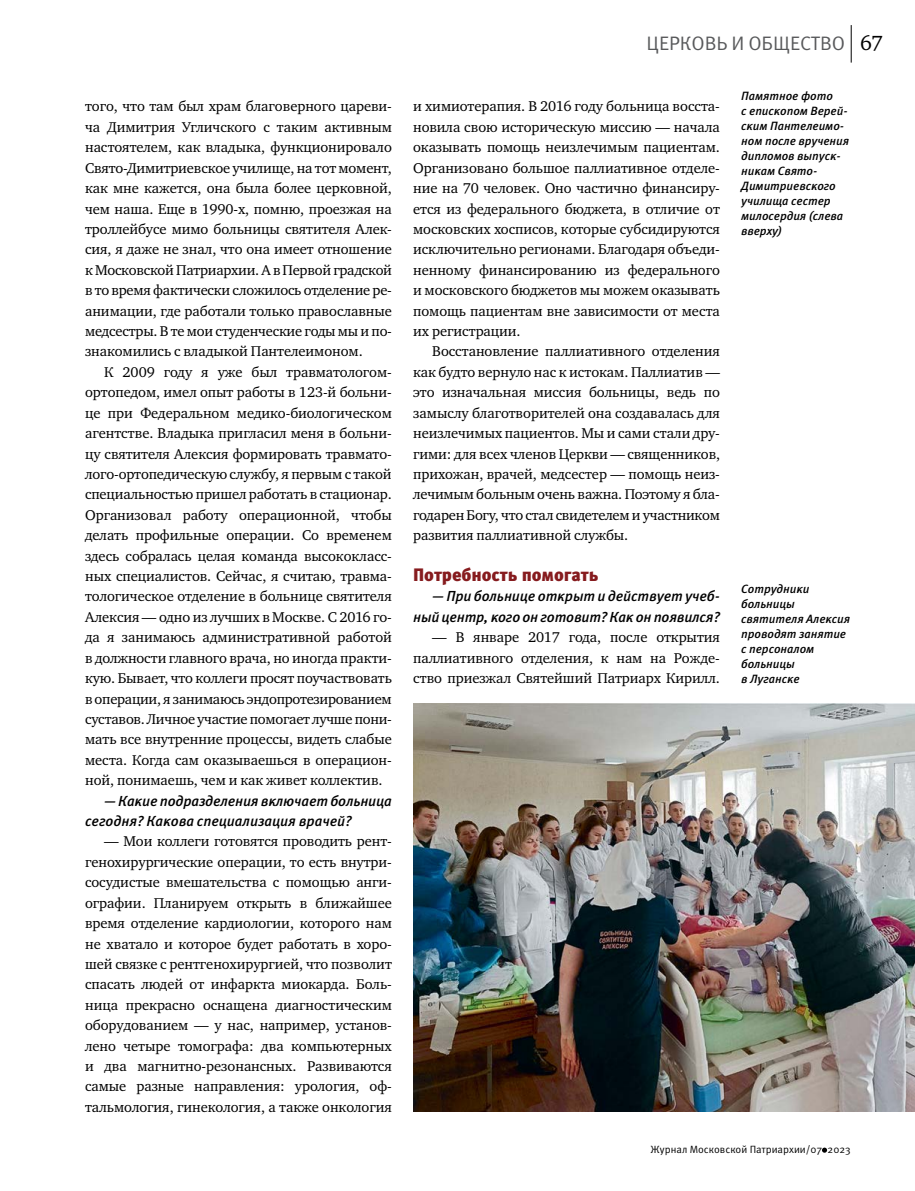
<style>
.page{position:relative;width:915px;height:1191px;background:#fff}
.page>*{position:absolute;margin:0;border:0;box-sizing:border-box;transform-origin:0 0}
.t1{font:19.5px "Meta Pro";letter-spacing:-.005em;color:#58595b}
.t2{font:900 18px "Meta Pro";letter-spacing:-.005em;color:#861b1e}
.t3{font:14.55px/20.4px "Charter ITC";letter-spacing:-.005em;color:#000;text-align:justify}
.t4{font:italic 500 14.55px/20.4px "Meta Pro";letter-spacing:-.015em;color:#000}
.t5{font:italic 500 12px/15px "Meta Pro";letter-spacing:-.005em;color:#000}
.t6{font:10.5px "Meta Pro";color:#000}
.s1{font-family:"Charter ITC";font-size:21px;color:#000}
</style>
<div class="page">
<hr style="left:850px;top:25px;width:1px;height:38px;background:#000">
<img style="left:413px;top:703px;width:501px;height:408px">
<svg style="left:822px;top:1147px;width:4px;height:5px"></svg>
<p class="t3" style="left:85px;top:96px;width:308px">того, что там был храм благоверного цареви&shy;ча Димитрия Угличского с таким активным настоятелем, как владыка, функционировало Свято-Димитриевское училище, на тот момент, как мне кажется, она была более церковной, чем наша. Еще в 1990-х, помню, проезжая на троллейбусе мимо больницы святителя Алек&shy;сия, я даже не знал, что она имеет отношение к Московской Патриархии. А в Первой градской в то время фактически сложилось отделение ре&shy;анимации, где работали только православные медсестры. В те мои студенческие годы мы и по&shy;знакомились с владыкой Пантелеимоном.</p>
<p class="t3" style="left:85px;top:362px;width:308px;text-indent:19px">К 2009 году я уже был травматологом&shy;ортопедом, имел опыт работы в 123-й больни&shy;це при Федеральном медико-биологическом агентстве. Владыка пригласил меня в больни&shy;цу святителя Алексия формировать травмато&shy;лого-ортопедическую службу, я первым с такой специальностью пришел работать в стационар.<br>Организовал работу операционной, чтобы делать профильные операции. Со временем здесь собралась целая команда высококласс&shy;ных специалистов. Сейчас, я считаю, травма&shy;тологическое отделение в больнице святителя Алексия — одно из лучших в Москве. С 2016 го&shy;да я занимаюсь административной работой в должности главного врача, но иногда практи&shy;кую. Бывает, что коллеги просят поучаствовать в операции, я занимаюсь эндопротезированием суставов. Личное участие помогает лучше пони&shy;мать все внутренние процессы, видеть слабые места. Когда сам оказываешься в операцион&shy;ной, понимаешь, чем и как живет коллектив.</p>
<p class="t4" style="left:85px;top:791px;width:308px;text-indent:19px">— Какие подразделения включает больница сегодня? Какова специализация врачей?</p>
<p class="t3" style="left:85px;top:831px;width:308px;text-indent:19px">— Мои коллеги готовятся проводить рент&shy;генохирургические операции, то есть внутри&shy;сосудистые вмешательства с помощью анги&shy;ографии. Планируем открыть в ближайшее время отделение кардиологии, которого нам не хватало и которое будет работать в хоро&shy;шей связке с рентгенохирургией, что позволит спасать людей от инфаркта миокарда. Боль&shy;ница прекрасно оснащена диагностическим оборудованием — у нас, например, установ&shy;лено четыре томографа: два компьютерных и два магнитно-резонансных. Развиваются самые разные направления: урология, оф&shy;тальмология, гинекология, а также онкология</p>
<h1 class="t1" style="left:646px;top:31px;width:238px">ЦЕРКОВЬ И ОБЩЕСТВО <span class="s1">67</span></h1>
<p class="t3" style="left:413px;top:96px;width:308px">и химиотерапия. В 2016 году больница восста&shy;новила свою историческую миссию — начала оказывать помощь неизлечимым пациентам.<br>Организовано большое паллиативное отделе&shy;ние на 70 человек. Оно частично финансиру&shy;ется из федерального бюджета, в отличие от московских хосписов, которые субсидируются исключительно регионами. Благодаря объеди&shy;ненному финансированию из федерального и московского бюджетов мы можем оказывать помощь пациентам вне зависимости от места их регистрации.</p>
<p class="t3" style="left:413px;top:341px;width:308px;text-indent:19px">Восстановление паллиативного отделения как будто вернуло нас к истокам. Паллиатив — это изначальная миссия больницы, ведь по замыслу благотворителей она создавалась для неизлечимых пациентов. Мы и сами стали дру&shy;гими: для всех членов Церкви — священников, прихожан, врачей, медсестер — помощь неиз&shy;лечимым больным очень важна. Поэтому я бла&shy;годарен Богу, что стал свидетелем и участником развития паллиативной службы.</p>
<p class="t2" style="left:413px;top:563px;width:187px">Потребность помогать</p>
<p class="t4" style="left:413px;top:586px;width:308px;text-align:right">— При больнице открыт и действует учеб&shy;ный центр, кого он готовит? Как он появился?</p>
<p class="t3" style="left:413px;top:627px;width:308px;text-indent:19px">— В январе 2017 года, после открытия паллиативного отделения, к нам на Рожде&shy;ство приезжал Святейший Патриарх Кирилл.</p>
<p class="t5" style="left:741px;top:89px;width:109px">Памятное фото<br>с епископом Верей&shy;ским Пантелеимо&shy;ном после вручения дипломов выпуск&shy;никам Свято-<br>Димитриевского училища сестер милосердия (слева вверху)</p>
<p class="t5" style="left:741px;top:582px;width:110px">Сотрудники больницы святителя Алексия проводят занятие с персоналом больницы<br>в Луганске</p>
<p class="t6" style="left:650px;top:1142px;width:201px">Журнал Московской Патриархии/07 2023</p>
</div>
